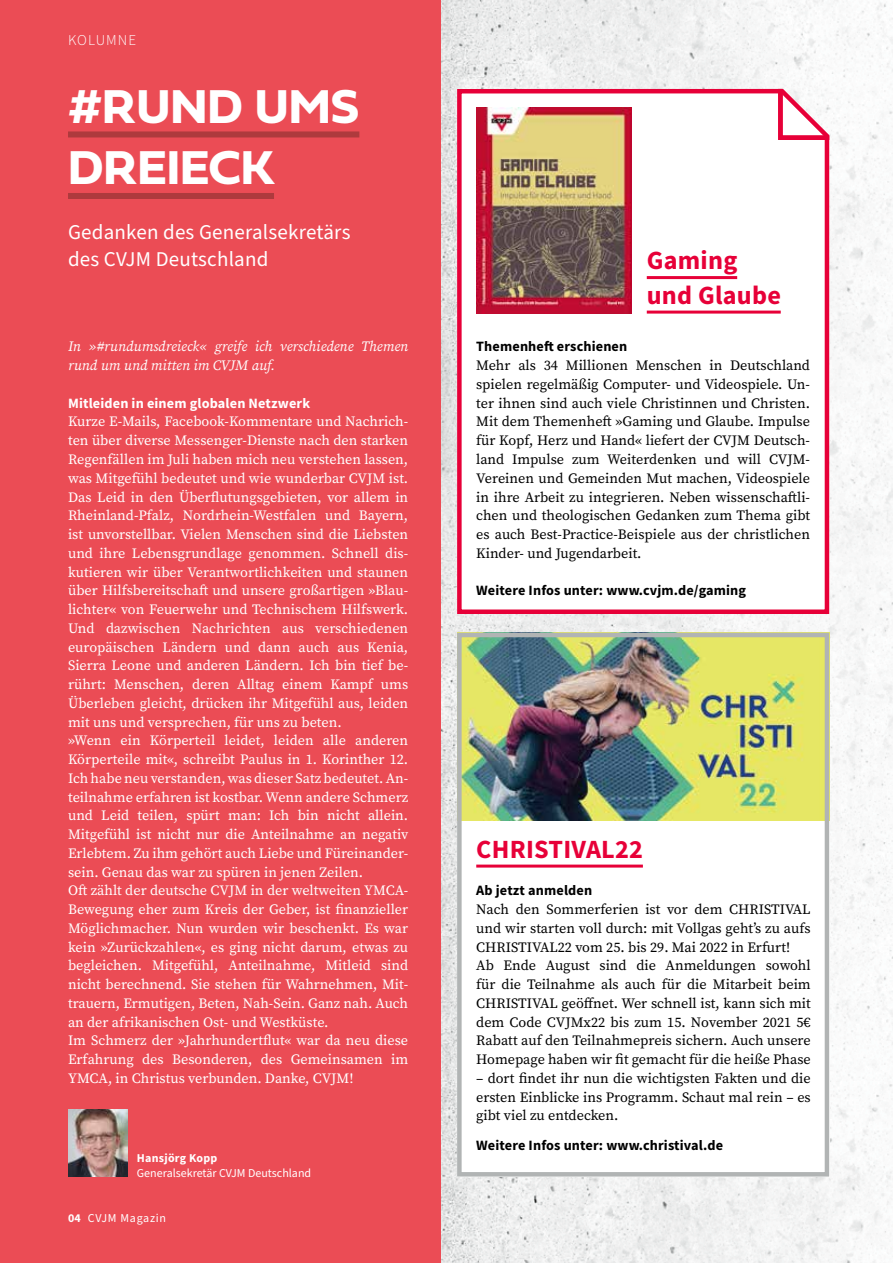
<style>
.page{position:relative;width:893px;height:1263px;background:#fff}
.page>*{position:absolute;margin:0;border:0;box-sizing:border-box;transform-origin:0 0}
.t1{font:49.5px/61.5px "Fieldwork Geo Bold";color:#fff}
.t2{font:700 26.25px/34.5px "Source Sans Pro";letter-spacing:.01em;color:#e70038}
.t3{font:21px/27px "Source Sans Pro";letter-spacing:.01em;color:#fff}
.t4{font:300 15px "Source Sans Pro";letter-spacing:.07em;color:#fff}
.t5{font:14.25px/18.8px "Source Serif Pro";color:#fff}
.t6{font:14.25px/18.8px "Source Serif Pro";color:#000;text-align:justify}
.t7{font:700 14.25px "Source Sans Pro";letter-spacing:.01em;color:#000}
.t8{font:italic 14.25px/18.8px "Source Serif Pro";color:#fff}
.t9{font:700 14.25px "Source Sans Pro";letter-spacing:.01em;color:#fff}
.t10{font:12px "Source Sans Pro";color:#fff}
.t11{font:12px "Source Sans Pro";letter-spacing:.06em;color:#fff}
.t12{font:700 12px "Source Sans Pro";letter-spacing:.02em;color:#fff}
.s1{font-weight:700}
</style>
<div class="page">
<img style="left:440px;top:0;width:453px;height:1263px">
<div style="left:457px;top:633px;width:372px;height:543px;background:#fff"></div>
<div style="left:0;top:0;width:440px;height:1263px;background:#eb4c55"></div>
<div style="left:68px;top:131px;width:291px;height:6px;background:#ae3a3d"></div>
<div style="left:68px;top:193px;width:206px;height:6px;background:#ae3a3d"></div>
<svg style="left:776px;top:84px;width:58px;height:58px"></svg>
<svg style="left:455px;top:87px;width:376px;height:529px"></svg>
<hr style="left:647px;top:276px;width:90px;height:3px;background:#e70038">
<hr style="left:647px;top:311px;width:134px;height:3px;background:#e70038">
<img style="left:462px;top:638px;width:362px;height:182px">
<div style="left:457px;top:633px;width:372px;height:543px;border:4px solid #b1b4b4"></div>
<img style="left:476px;top:108px;width:156px;height:206px">
<img style="left:68px;top:1109px;width:59px;height:67px">
<hr style="left:476px;top:864px;width:167px;height:3px;background:#e70038">
<p class="t4" style="left:68px;top:31px;width:70px">KOLUMNE</p>
<h1 class="t1" style="left:68px;top:74px;width:293px">#RUND UMS<br>DREIECK</h1>
<h3 class="t3" style="left:68px;top:219px;width:284px">Gedanken des Generalsekretärs des CVJM Deutschland</h3>
<p class="t8" style="left:68px;top:337px;width:342px">In »#rundumsdreieck« greife ich verschiedene Themen rund um und mitten im CVJM auf.</p>
<p class="t9" style="left:68px;top:393px;width:244px">Mitleiden in einem globalen Netzwerk</p>
<p class="t5" style="left:68px;top:412px;width:342px">Kurze E-Mails, Facebook-Kommentare und Nachrich&shy;ten über diverse Messenger-Dienste nach den starken Regenfällen im Juli haben mich neu verstehen lassen, was Mitgefühl bedeutet und wie wunderbar CVJM ist.<br>Das Leid in den Überflutungsgebieten, vor allem in Rheinland-Pfalz, Nordrhein-Westfalen und Bayern, ist unvorstellbar. Vielen Menschen sind die Liebsten und ihre Lebensgrundlage genommen. Schnell dis&shy;kutieren wir über Verantwortlichkeiten und staunen über Hilfsbereitschaft und unsere großartigen »Blau&shy;lichter« von Feuerwehr und Technischem Hilfswerk.<br>Und dazwischen Nachrichten aus verschiedenen europäischen Ländern und dann auch aus Kenia, Sierra Leone und anderen Ländern. Ich bin tief be&shy;rührt: Menschen, deren Alltag einem Kampf ums Überleben gleicht, drücken ihr Mitgefühl aus, leiden mit uns und versprechen, für uns zu beten.<br>»Wenn ein Körperteil leidet, leiden alle anderen Körperteile mit«, schreibt Paulus in 1. Korinther 12.<br>Ich habe neu verstanden, was dieser Satz bedeutet. An&shy;teilnahme erfahren ist kostbar. Wenn andere Schmerz und Leid teilen, spürt man: Ich bin nicht allein.<br>Mitgefühl ist nicht nur die Anteilnahme an negativ Erlebtem. Zu ihm gehört auch Liebe und Füreinander&shy;sein. Genau das war zu spüren in jenen Zeilen.<br>Oft zählt der deutsche CVJM in der weltweiten YMCA-Bewegung eher zum Kreis der Geber, ist finanzieller Möglichmacher. Nun wurden wir beschenkt. Es war kein »Zurückzahlen«, es ging nicht darum, etwas zu begleichen. Mitgefühl, Anteilnahme, Mitleid sind nicht berechnend. Sie stehen für Wahrnehmen, Mit&shy;trauern, Ermutigen, Beten, Nah-Sein. Ganz nah. Auch an der afrikanischen Ost- und Westküste.<br>Im Schmerz der »Jahrhundertflut« war da neu diese Erfahrung des Besonderen, des Gemeinsamen im YMCA, in Christus verbunden. Danke, CVJM!</p>
<p class="t12" style="left:137px;top:1149px;width:82px">Hansjörg Kopp</p>
<p class="t10" style="left:137px;top:1164px;width:176px">Generalsekretär CVJM Deutschland</p>
<p class="t11" style="left:68px;top:1210px;width:100px"><span class="s1">04</span> CVJM Magazin</p>
<h2 class="t2" style="left:647px;top:243px;width:136px">Gaming und Glaube</h2>
<p class="t7" style="left:476px;top:337px;width:153px">Themenheft erschienen</p>
<p class="t6" style="left:476px;top:356px;width:335px">Mehr als 34 Millionen Menschen in Deutschland spielen regelmäßig Computer- und Videospiele. Un&shy;ter ihnen sind auch viele Christinnen und Christen.<br>Mit dem Themenheft »Gaming und Glaube. Impulse für Kopf, Herz und Hand« liefert der CVJM Deutsch&shy;land Impulse zum Weiterdenken und will CVJM-Vereinen und Gemeinden Mut machen, Videospiele in ihre Arbeit zu integrieren. Neben wissenschaftli&shy;chen und theologischen Gedanken zum Thema gibt es auch Best-Practice-Beispiele aus der christlichen Kinder- und Jugendarbeit.</p>
<p class="t7" style="left:476px;top:581px;width:271px">Weitere Infos unter: www.cvjm.de/gaming</p>
<h2 class="t2" style="left:476px;top:831px;width:168px">CHRISTIVAL22</h2>
<p class="t7" style="left:476px;top:881px;width:118px">Ab jetzt anmelden</p>
<p class="t6" style="left:476px;top:900px;width:336px;text-align:left">Nach den Sommerferien ist vor dem CHRISTIVAL und wir starten voll durch: mit Vollgas geht’s zu aufs CHRISTIVAL22 vom 25. bis 29. Mai 2022 in Erfurt!<br>Ab Ende August sind die Anmeldungen sowohl für die Teilnahme als auch für die Mitarbeit beim CHRISTIVAL geöffnet. Wer schnell ist, kann sich mit dem Code CVJMx22 bis zum 15. November 2021 5€ Rabatt auf den Teilnahmepreis sichern. Auch unsere Homepage haben wir fit gemacht für die heiße Phase</p>
<p class="t6" style="left:476px;top:1069px;width:336px">– dort findet ihr nun die wichtigsten Fakten und die ersten Einblicke ins Programm. Schaut mal rein – es gibt viel zu entdecken.</p>
<p class="t7" style="left:476px;top:1136px;width:248px">Weitere Infos unter: www.christival.de</p>
</div>
